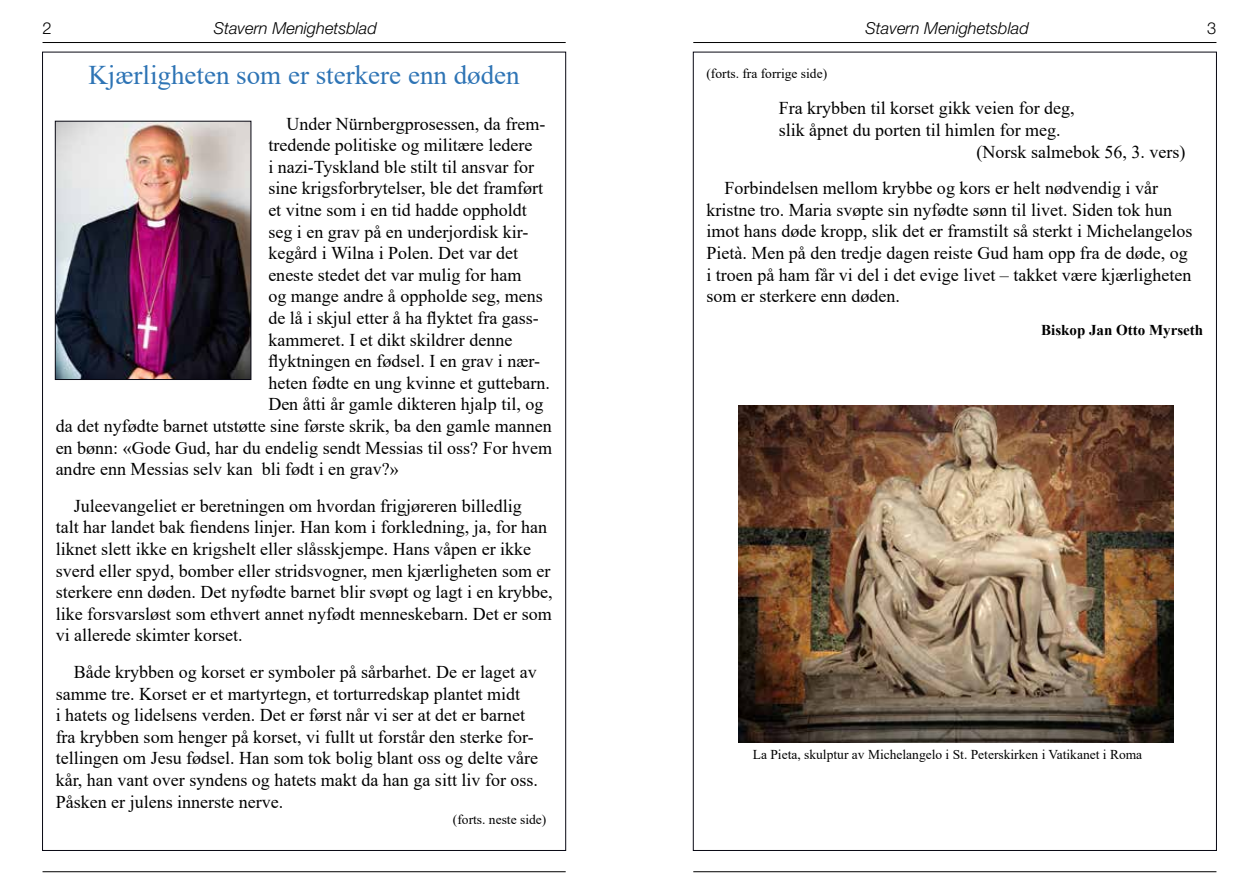
<style>
.page{position:relative;width:1259px;height:893px;background:#fff}
.page>*{position:absolute;margin:0;border:0;box-sizing:border-box;transform-origin:0 0}
.t1{font:27px "Times New Roman";color:#2e74b5}
.t2{font:18px/21.6px "Times New Roman";color:#000}
.t3{font:italic 300 16.5px "Helvetica Neue LT Std";color:#000}
.t4{font:300 16.5px "Helvetica Neue LT Std";color:#000}
.t5{font:700 15px "Times New Roman";color:#000}
.t6{font:13.5px "Times New Roman";color:#000}
</style>
<div class="page">
<hr style="left:43px;top:42px;width:523px;height:1px;background:#000">
<hr style="left:693px;top:42px;width:523px;height:1px;background:#000">
<hr style="left:43px;top:871px;width:523px;height:1px;background:#000">
<hr style="left:693px;top:871px;width:523px;height:1px;background:#000">
<img style="left:57px;top:123px;width:192px;height:255px">
<div style="left:55px;top:121px;width:196px;height:259px;border:1px solid #080813"></div>
<img style="left:738px;top:405px;width:436px;height:337px">
<p class="t4" style="left:43px;top:18px;width:11px">2</p>
<p class="t3" style="left:214px;top:18px;width:165px">Stavern Menighetsblad</p>
<p class="t3" style="left:865px;top:18px;width:165px">Stavern Menighetsblad</p>
<p class="t4" style="left:1207px;top:18px;width:11px">3</p>
<h1 class="t1" style="left:88px;top:56px;width:433px">Kjærligheten som er sterkere enn døden</h1>
<p class="t2" style="left:286px;top:112px;width:260px">Under Nürnbergprosessen, da frem-</p>
<p class="t2" style="left:268px;top:134px;width:265px">tredende politiske og militære ledere</p>
<p class="t2" style="left:268px;top:155px;width:267px">i nazi-Tyskland ble stilt til ansvar for</p>
<p class="t2" style="left:268px;top:177px;width:276px">sine krigsforbrytelser, ble det framført</p>
<p class="t2" style="left:268px;top:199px;width:260px">et vitne som i en tid hadde oppholdt</p>
<p class="t2" style="left:268px;top:220px;width:262px">seg i en grav på en underjordisk kir-</p>
<p class="t2" style="left:268px;top:242px;width:251px">kegård i Wilna i Polen. Det var det</p>
<p class="t2" style="left:268px;top:263px;width:254px">eneste stedet det var mulig for ham</p>
<p class="t2" style="left:268px;top:285px;width:276px">og mange andre å oppholde seg, mens</p>
<p class="t2" style="left:268px;top:307px;width:272px">de lå i skjul etter å ha flyktet fra gass-</p>
<p class="t2" style="left:268px;top:328px;width:245px">kammeret. I et dikt skildrer denne</p>
<p class="t2" style="left:268px;top:350px;width:273px">flyktningen en fødsel. I en grav i nær-</p>
<p class="t2" style="left:268px;top:371px;width:283px">heten fødte en ung kvinne et guttebarn.</p>
<p class="t2" style="left:268px;top:393px;width:276px">Den åtti år gamle dikteren hjalp til, og</p>
<p class="t2" style="left:56px;top:415px;width:497px">da det nyfødte barnet utstøtte sine første skrik, ba den gamle mannen</p>
<p class="t2" style="left:56px;top:436px;width:498px">en bønn: «Gode Gud, har du endelig sendt Messias til oss? For hvem</p>
<p class="t2" style="left:56px;top:458px;width:344px">andre enn Messias selv kan bli født i en grav?»</p>
<p class="t2" style="left:56px;top:494px;width:498px;text-indent:18px">Juleevangeliet er beretningen om hvordan frigjøreren billedlig<br>talt har landet bak fiendens linjer. Han kom i forkledning, ja, for han liknet slett ikke en krigshelt eller slåsskjempe. Hans våpen er ikke sverd eller spyd, bomber eller stridsvogner, men kjærligheten som er sterkere enn døden. Det nyfødte barnet blir svøpt og lagt i en krybbe, like forsvarsløst som ethvert annet nyfødt menneskebarn. Det er som vi allerede skimter korset.</p>
<p class="t2" style="left:56px;top:661px;width:484px;text-indent:18px">Både krybben og korset er symboler på sårbarhet. De er laget av samme tre. Korset er et martyrtegn, et torturredskap plantet midt<br>i hatets og lidelsens verden. Det er først når vi ser at det er barnet fra krybben som henger på korset, vi fullt ut forstår den sterke for&shy;tellingen om Jesu fødsel. Han som tok bolig blant oss og delte våre kår, han vant over syndens og hatets makt da han ga sitt liv for oss.<br>Påsken er julens innerste nerve.</p>
<p class="t6" style="left:706px;top:64px;width:122px">(forts. fra forrige side)</p>
<p class="t2" style="left:778px;top:97px;width:297px">Fra krybben til korset gikk veien for deg,</p>
<p class="t2" style="left:778px;top:118px;width:283px">slik åpnet du porten til himlen for meg.</p>
<p class="t2" style="left:976px;top:140px;width:210px">(Norsk salmebok 56, 3. vers)</p>
<p class="t2" style="left:706px;top:177px;width:487px;text-indent:18px">Forbindelsen mellom krybbe og kors er helt nødvendig i vår kristne tro. Maria svøpte sin nyfødte sønn til livet. Siden tok hun imot hans døde kropp, slik det er framstilt så sterkt i Michelangelos Pietà. Men på den tredje dagen reiste Gud ham opp fra de døde, og i troen på ham får vi del i det evige livet – takket være kjærligheten som er sterkere enn døden.</p>
<p class="t5" style="left:1041px;top:319px;width:164px">Biskop Jan Otto Myrseth</p>
<p class="t6" style="left:753px;top:745px;width:391px">La Pieta, skulptur av Michelangelo i St. Peterskirken i Vatikanet i Roma</p>
<p class="t6" style="left:453px;top:810px;width:95px">(forts. neste side)</p>
</div>
